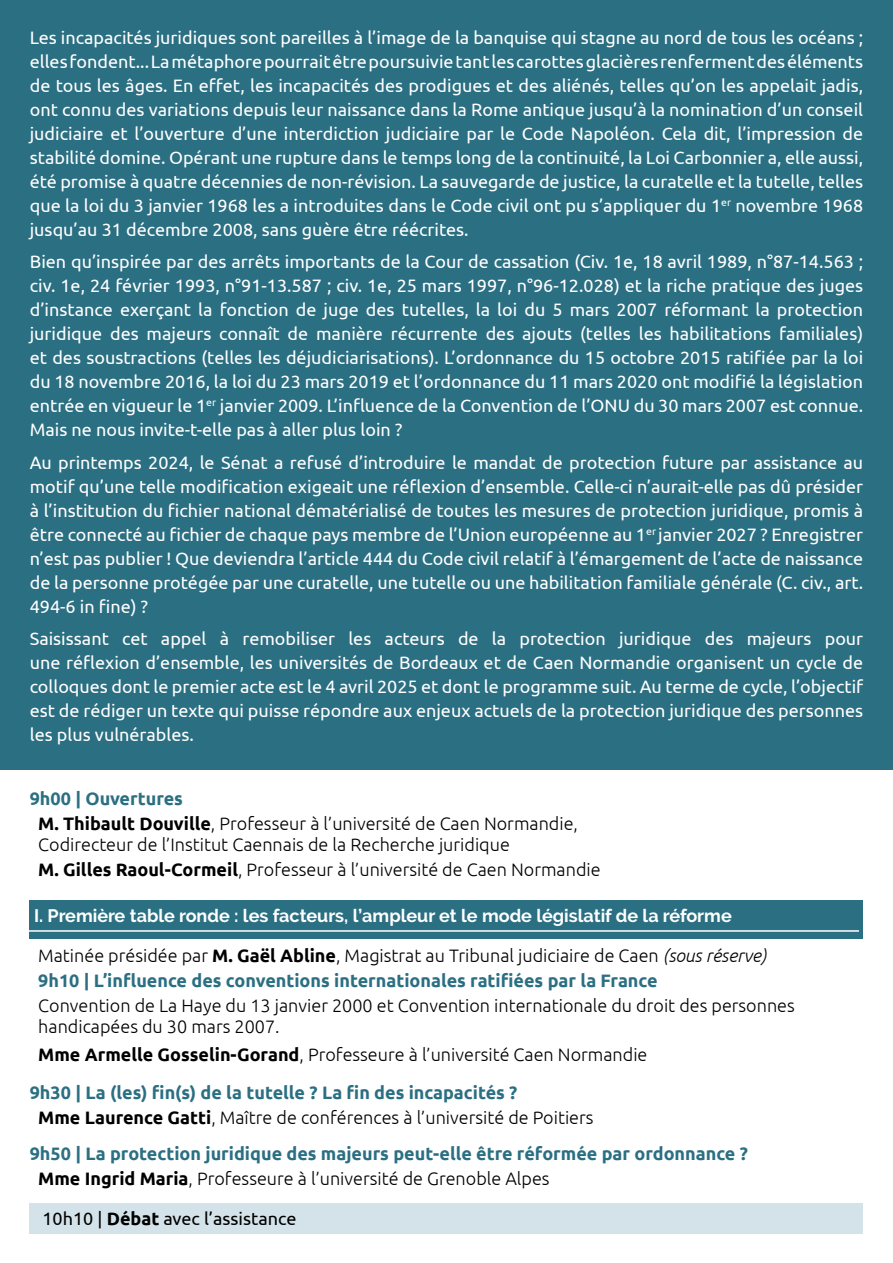
<style>
.page{position:relative;width:893px;height:1263px;background:#fff}
.page>*{position:absolute;margin:0;border:0;box-sizing:border-box;transform-origin:0 0}
.t1{font:18px/24px "Ubuntu";color:#fff;text-align:justify}
.t2{font:700 18px/25.2px "Ubuntu";color:#2b6f82}
.t3{font:300 18px/25.2px "Ubuntu";color:#000}
.t4{font:700 18px "Raleway";color:#fff}
.t5{font:18px "Ubuntu";color:#000}
.s1{font-weight:700;color:#2b6f82}
.s2{font-weight:700}
.s3{font-weight:300;color:#000}
.s4{color:#000}
.s5{font-weight:300;font-style:italic;color:#000}
</style>
<div class="page">
<div style="left:0;top:0;width:893px;height:770px;background:#2b6f82"></div>
<div style="left:30px;top:900px;width:833px;height:39px;background:#2b6f82"></div>
<hr style="left:26px;top:930px;width:833px;height:2px;background:#fff">
<div style="left:30px;top:1203px;width:833px;height:31px;background:#d3e3e9"></div>
<p class="t1" style="left:30px;top:25px;width:835px">Les incapacités juridiques sont pareilles à l’image de la banquise qui stagne au nord de tous les océans ; elles fondent... La métaphore pourrait être poursuivie tant les carottes glacières renferment des éléments de tous les âges. En effet, les incapacités des prodigues et des aliénés, telles qu’on les appelait jadis, ont connu des variations depuis leur naissance dans la Rome antique jusqu’à la nomination d’un conseil judiciaire et l’ouverture d’une interdiction judiciaire par le Code Napoléon. Cela dit, l’impression de stabilité domine. Opérant une rupture dans le temps long de la continuité, la Loi Carbonnier a, elle aussi, été promise à quatre décennies de non-révision. La sauvegarde de justice, la curatelle et la tutelle, telles que la loi du 3 janvier 1968 les a introduites dans le Code civil ont pu s’appliquer du 1<sup>er</sup> novembre 1968 jusqu’au 31 décembre 2008, sans guère être réécrites.</p>
<p class="t1" style="left:30px;top:249px;width:835px">Bien qu’inspirée par des arrêts importants de la Cour de cassation (Civ. 1e, 18 avril 1989, n°87-14.563 ; civ. 1e, 24 février 1993, n°91-13.587 ; civ. 1e, 25 mars 1997, n°96-12.028) et la riche pratique des juges d’instance exerçant la fonction de juge des tutelles, la loi du 5 mars 2007 réformant la protection juridique des majeurs connaît de manière récurrente des ajouts (telles les habilitations familiales) et des soustractions (telles les déjudiciarisations). L’ordonnance du 15 octobre 2015 ratifiée par la loi du 18 novembre 2016, la loi du 23 mars 2019 et l’ordonnance du 11 mars 2020 ont modifié la législation entrée en vigueur le 1<sup>er</sup> janvier 2009. L’influence de la Convention de l’ONU du 30 mars 2007 est connue.<br>Mais ne nous invite-t-elle pas à aller plus loin ?</p>
<p class="t1" style="left:30px;top:450px;width:835px">Au printemps 2024, le Sénat a refusé d’introduire le mandat de protection future par assistance au motif qu’une telle modification exigeait une réflexion d’ensemble. Celle-ci n’aurait-elle pas dû présider à l’institution du fichier national dématérialisé de toutes les mesures de protection juridique, promis à être connecté au fichier de chaque pays membre de l’Union européenne au 1<sup>er</sup> janvier 2027 ? Enregistrer n’est pas publier ! Que deviendra l’article 444 du Code civil relatif à l’émargement de l’acte de naissance de la personne protégée par une curatelle, une tutelle ou une habilitation familiale générale (C. civ., art.<br>494-6 in fine) ?</p>
<p class="t1" style="left:30px;top:626px;width:835px">Saisissant cet appel à remobiliser les acteurs de la protection juridique des majeurs pour une réflexion d’ensemble, les universités de Bordeaux et de Caen Normandie organisent un cycle de colloques dont le premier acte est le 4 avril 2025 et dont le programme suit. Au terme de cycle, l’objectif est de rédiger un texte qui puisse répondre aux enjeux actuels de la protection juridique des personnes les plus vulnérables.</p>
<p class="t3" style="left:38px;top:785px;width:541px;text-indent:-8px"><span class="s1">9h00 | Ouvertures<br></span><span class="s2">M. Thibault Douville</span>, Professeur à l’université de Caen Normandie,</p>
<p class="t3" style="left:38px;top:832px;width:564px">Codirecteur de l’Institut Caennais de la Recherche juridique<br><span class="s2">M. Gilles Raoul-Cormeil</span>, Professeur à l’université de Caen Normandie</p>
<p class="t4" style="left:34px;top:905px;width:699px">I. Première table ronde : les facteurs, l’ampleur et le mode législatif de la réforme</p>
<p class="t2" style="left:38px;top:942px;width:730px"><span class="s3">Matinée présidée par</span> <span class="s4">M. Gaël Abline</span><span class="s3">, Magistrat au Tribunal judiciaire de Caen</span> <span class="s5">(sous réserve)<br></span>9h10 | L’influence des conventions internationales ratifiées par la France</p>
<p class="t3" style="left:38px;top:995px;width:758px;line-height:21px">Convention de La Haye du 13 janvier 2000 et Convention internationale du droit des personnes handicapées du 30 mars 2007.</p>
<p class="t2" style="left:30px;top:1035px;width:619px;line-height:38px;text-indent:8px"><span class="s4">Mme Armelle Gosselin-Gorand</span><span class="s3">, Professeure à l’université Caen Normandie<br></span>9h30 | La (les) fin(s) de la tutelle ? La fin des incapacités ?</p>
<p class="t2" style="left:30px;top:1099px;width:720px;line-height:35.8px;text-indent:8px"><span class="s4">Mme Laurence Gatti</span><span class="s3">, Maître de conférences à l’université de Poitiers<br></span>9h50 | La protection juridique des majeurs peut-elle être réformée par ordonnance ?</p>
<p class="t3" style="left:38px;top:1166px;width:513px"><span class="s2">Mme Ingrid Maria</span>, Professeure à l’université de Grenoble Alpes</p>
<p class="t5" style="left:43px;top:1208px;width:256px">10h10 | <span class="s2">Débat</span> avec l’assistance</p>
</div>
